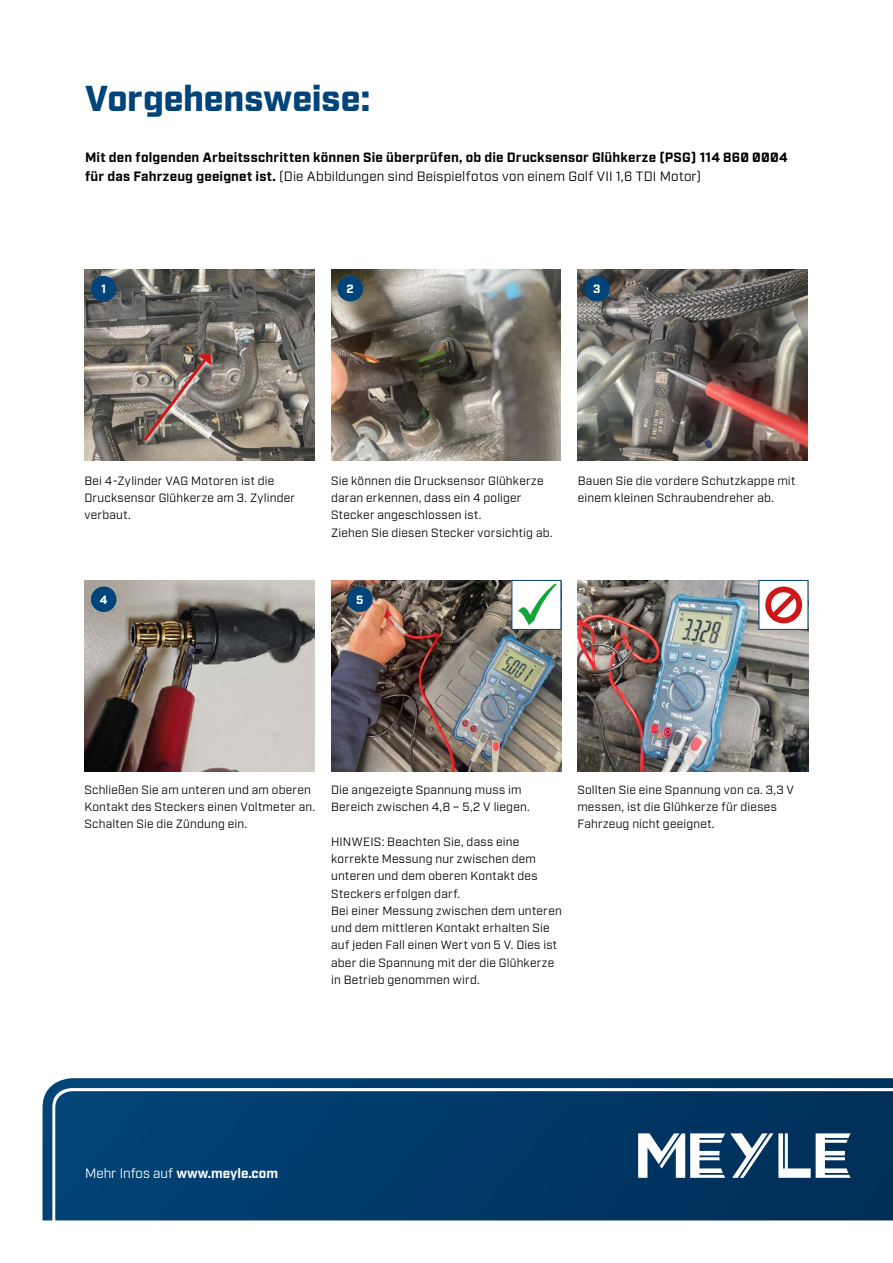
<style>
.page{position:relative;width:893px;height:1263px;background:#fff}
.page>*{position:absolute;margin:0;border:0;box-sizing:border-box;transform-origin:0 0}
.t1{font:900 36px "Industry Meyle";letter-spacing:-.005em;color:#004479}
.t2{font:700 13.5px/19.5px "Industry Meyle";letter-spacing:.015em;color:#000}
.t3{font:700 13.5px "Industry Meyle";color:#fff}
.t4{font:12px/17.2px "Industry Meyle";letter-spacing:.015em;color:#000}
.t5{font:700 12px "Industry Meyle";color:#fff}
.s1{font-weight:400}
</style>
<div class="page">
<img style="left:578px;top:580px;width:230px;height:191px">
<div style="left:759px;top:580px;width:49px;height:50px;background:#fff;border:1px solid #004479"></div>
<div style="left:765px;top:586px;width:37px;height:37px;border:6px solid #cd1719;border-radius:50%"></div>
<svg style="left:765px;top:588px;width:37px;height:36px"></svg>
<img style="left:332px;top:580px;width:229px;height:191px">
<div style="left:512px;top:580px;width:49px;height:50px;background:#fff;border:1px solid #004479"></div>
<svg style="left:518px;top:583px;width:39px;height:42px"></svg>
<svg style="left:43px;top:1078px;width:850px;height:142px;background:#073f6d"></svg>
<svg style="left:638px;top:1133px;width:213px;height:45px"></svg>
<img style="left:84px;top:269px;width:230px;height:192px">
<div style="left:91px;top:276px;width:25px;height:25px;background:#004479;border-radius:50%"></div>
<img style="left:331px;top:269px;width:230px;height:192px">
<div style="left:338px;top:276px;width:25px;height:25px;background:#004479;border-radius:50%"></div>
<img style="left:578px;top:269px;width:229px;height:192px">
<div style="left:584px;top:276px;width:26px;height:25px;background:#004479;border-radius:50%"></div>
<div style="left:347px;top:586px;width:26px;height:26px;background:#004479;border-radius:50%"></div>
<img style="left:84px;top:580px;width:230px;height:191px">
<div style="left:91px;top:586px;width:25px;height:26px;background:#004479;border-radius:50%"></div>
<svg style="left:124px;top:343px;width:103px;height:103px;background:#867a72"></svg>
<h1 class="t1" style="left:85px;top:77px;width:287px">Vorgehensweise:</h1>
<p class="t2" style="left:85px;top:148px;width:704px">Mit den folgenden Arbeitsschritten können Sie überprüfen, ob die Drucksensor Glühkerze (PSG) 114 860 0004 für das Fahrzeug geeignet ist. <span class="s1">(Die Abbildungen sind Beispielfotos von einem Golf VII 1,6 TDI Motor)</span></p>
<p class="t5" style="left:101px;top:282px;width:7px">1</p>
<p class="t5" style="left:347px;top:282px;width:9px">2</p>
<p class="t5" style="left:593px;top:282px;width:9px">3</p>
<p class="t4" style="left:84px;top:472px;width:212px">Bei 4-Zylinder VAG Motoren ist die<br>Drucksensor Glühkerze am 3. Zylinder verbaut.</p>
<p class="t4" style="left:578px;top:472px;width:219px">Bauen Sie die vordere Schutzkappe mit einem kleinen Schraubendreher ab.</p>
<p class="t4" style="left:331px;top:472px;width:223px">Sie können die Drucksensor Glühkerze daran erkennen, dass ein 4 poliger Stecker angeschlossen ist.<br>Ziehen Sie diesen Stecker vorsichtig ab.</p>
<p class="t5" style="left:100px;top:592px;width:9px">4</p>
<p class="t5" style="left:356px;top:592px;width:9px">5</p>
<p class="t4" style="left:84px;top:781px;width:232px">Schließen Sie am unteren und am oberen<br>Kontakt des Steckers einen Voltmeter an.<br>Schalten Sie die Zündung ein.</p>
<p class="t4" style="left:331px;top:781px;width:200px">Die angezeigte Spannung muss im<br>Bereich zwischen 4,8 – 5,2 V liegen.</p>
<p class="t4" style="left:331px;top:833px;width:232px">HINWEIS: Beachten Sie, dass eine korrekte Messung nur zwischen dem unteren und dem oberen Kontakt des Steckers erfolgen darf.<br>Bei einer Messung zwischen dem unteren und dem mittleren Kontakt erhalten Sie auf jeden Fall einen Wert von 5 V. Dies ist aber die Spannung mit der die Glühkerze in Betrieb genommen wird.</p>
<p class="t4" style="left:577px;top:781px;width:218px">Sollten Sie eine Spannung von ca. 3,3 V messen, ist die Glühkerze für dieses<br>Fahrzeug nicht geeignet.</p>
<p class="t3" style="left:85px;top:1165px;width:195px"><span class="s1">Mehr Infos auf</span> www.meyle.com</p>
</div>
